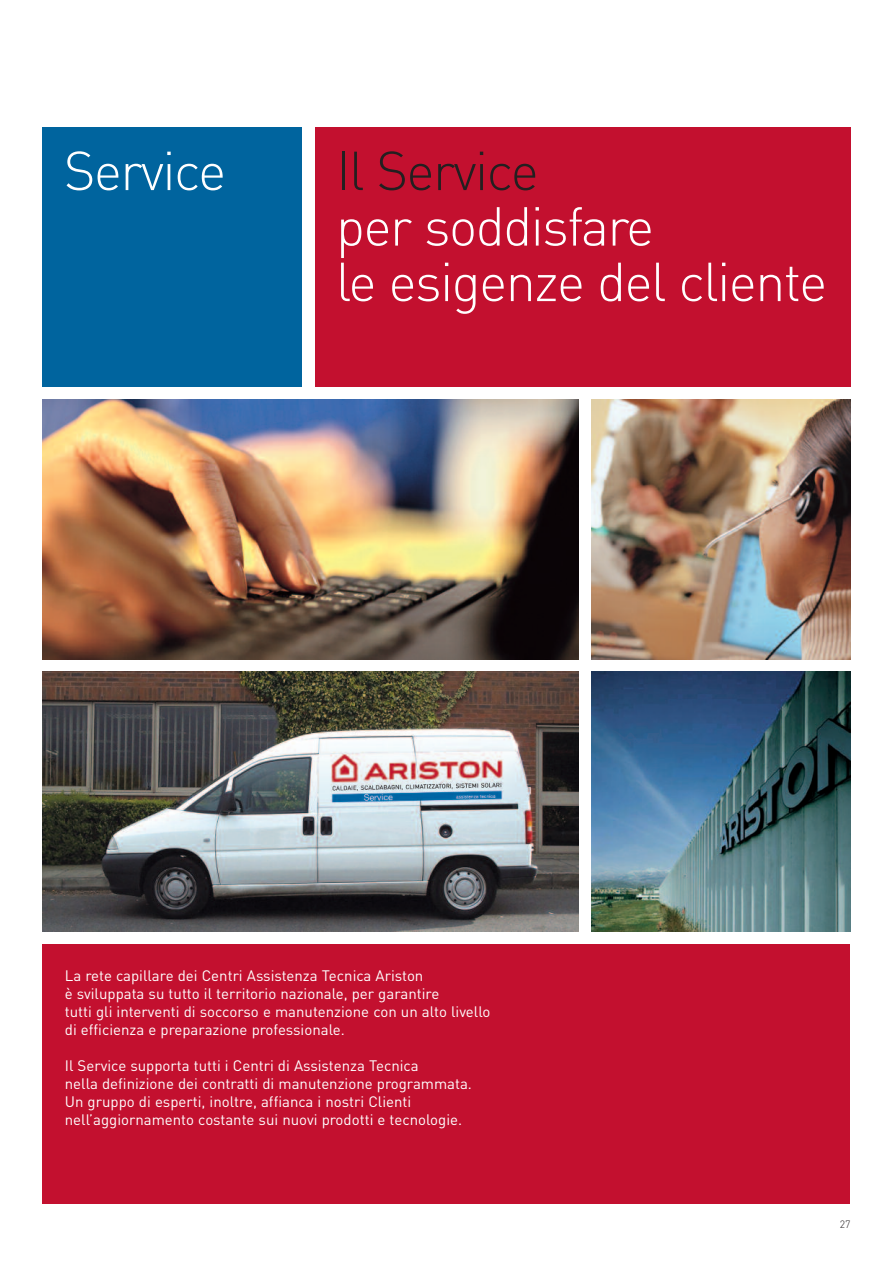
<style>
.page{position:relative;width:893px;height:1263px;background:#fff}
.page>*{position:absolute;margin:0;border:0;box-sizing:border-box;transform-origin:0 0}
.t1{font:300 54px/55.5px "DIN";letter-spacing:-.03em;color:#fff}
.t2{font:300 54px "DIN";letter-spacing:-.03em;color:#231f20}
.t3{font:15px/18px "DIN";color:#fff}
.t4{font:300 10.5px "DIN";color:#231f20}
</style>
<div class="page">
<div style="left:315px;top:128px;width:535px;height:259px;background:#c3102f"></div>
<img style="left:43px;top:400px;width:535px;height:259px">
<img style="left:591px;top:400px;width:259px;height:259px">
<img style="left:591px;top:672px;width:259px;height:259px">
<img style="left:43px;top:672px;width:535px;height:259px">
<div style="left:43px;top:944px;width:807px;height:259px;background:#c3102f"></div>
<div style="left:43px;top:128px;width:259px;height:259px;background:#00649e"></div>
<h1 class="t1" style="left:64px;top:144px;width:164px">Service</h1>
<h1 class="t2" style="left:336px;top:140px;width:204px">Il Service</h1>
<h1 class="t1" style="left:336px;top:199px;width:493px">per soddisfare<br>le esigenze del cliente</h1>
<p class="t3" style="left:65px;top:967px;width:427px">La rete capillare dei Centri Assistenza Tecnica Ariston<br>è sviluppata su tutto il territorio nazionale, per garantire<br>tutti gli interventi di soccorso e manutenzione con un alto livello di efficienza e preparazione professionale.</p>
<p class="t3" style="left:65px;top:1057px;width:409px">Il Service supporta tutti i Centri di Assistenza Tecnica<br>nella definizione dei contratti di manutenzione programmata.<br>Un gruppo di esperti, inoltre, affianca i nostri Clienti nell’aggiornamento costante sui nuovi prodotti e tecnologie.</p>
<p class="t4" style="left:840px;top:1219px;width:12px">27</p>
</div>
